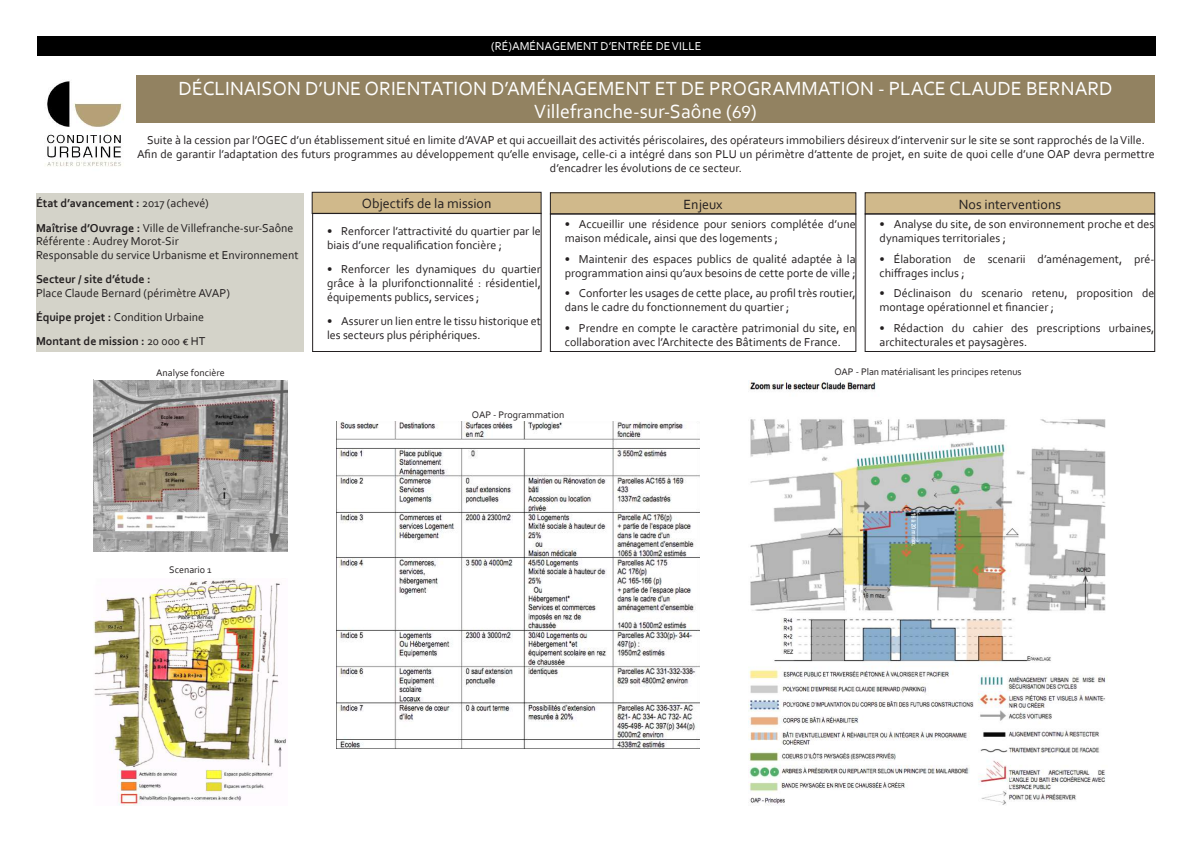
<style>
.page{position:relative;width:1191px;height:842px;background:#fff}
.page>*{position:absolute;margin:0;border:0;box-sizing:border-box;transform-origin:0 0}
.t1{font:20px/23px "Corbel";color:#fff;text-align:center}
.t2{font:14px "Corbel";color:#231f20}
.t3{font:12px/13.8px "Corbel";color:#231f20}
.t4{font:12px "Corbel";color:#fff}
.t5{font:700 12px "Corbel";color:#231f20}
.t6{font:10px "Corbel";color:#231f20}
.s1{font-family:"Avenir";font-size:17px}
.s2{font-weight:700}
</style>
<div class="page">
<div style="left:37px;top:36px;width:1118px;height:19px;background:#000"></div>
<img style="left:47px;top:81px;width:75px;height:86px">
<div style="left:136px;top:75px;width:1019px;height:48px;background:#928261"></div>
<div style="left:312px;top:192px;width:229px;height:22px;background:#d0b98b"></div>
<div style="left:312px;top:192px;width:229px;height:22px;border:1px solid #231f20"></div>
<div style="left:312px;top:213px;width:229px;height:139px;border:1px solid #231f20"></div>
<div style="left:550px;top:193px;width:306px;height:21px;background:#d0b98b"></div>
<div style="left:550px;top:193px;width:306px;height:21px;border:1px solid #231f20"></div>
<div style="left:550px;top:214px;width:306px;height:138px;border:1px solid #231f20"></div>
<div style="left:36px;top:193px;width:267px;height:158px;background:#d4d3c9"></div>
<div style="left:865px;top:193px;width:289px;height:21px;background:#d0b98b"></div>
<div style="left:865px;top:193px;width:290px;height:21px;border:1px solid #231f20"></div>
<div style="left:865px;top:214px;width:290px;height:138px;border:1px solid #231f20"></div>
<img style="left:748px;top:380px;width:358px;height:425px">
<img style="left:336px;top:421px;width:364px;height:328px">
<img style="left:94px;top:380px;width:194px;height:171px">
<img style="left:93px;top:578px;width:193px;height:228px">
<p class="t4" style="left:491px;top:39px;width:212px">(RÉ)AMÉNAGEMENT D’ENTRÉE DE VILLE</p>
<h1 class="t1" style="left:178px;top:76px;width:935px">DÉCLINAISON D’UNE ORIENTATION D’AMÉNAGEMENT ET DE PROGRAMMATION - PLACE CLAUDE BERNARD<br>Villefranche-sur-Saône (<span class="s1">69</span>)</h1>
<p class="t3" style="left:137px;top:133px;width:1019px;text-align:center">Suite à la cession par l’OGEC d’un établissement situé en limite d’AVAP et qui accueillait des activités périscolaires, des opérateurs immobiliers désireux d’intervenir sur le site se sont rapprochés de la Ville.<br>Afin de garantir l’adaptation des futurs programmes au développement qu’elle envisage, celle-ci a intégré dans son PLU un périmètre d’attente de projet, en suite de quoi celle d’une OAP devra permettre d’encadrer les évolutions de ce secteur.</p>
<p class="t2" style="left:362px;top:195px;width:131px">Objectifs de la mission</p>
<p class="t3" style="left:327px;top:224px;width:215px">• Renforcer l’attractivité du quartier par le biais d’une requalification foncière ;</p>
<p class="t3" style="left:327px;top:262px;width:215px;text-align:justify">• Renforcer les dynamiques du quartier grâce à la plurifonctionnalité : résidentiel, équipements publics, services ;</p>
<p class="t3" style="left:327px;top:314px;width:215px">• Assurer un lien entre le tissu historique et les secteurs plus périphériques.</p>
<p class="t3" style="left:36px;top:191px;width:259px;line-height:24.2px"><span class="s2">État d’avancement :</span> 2017 (achevé)<br><span class="s2">Maîtrise d’Ouvrage :</span> Ville de Villefranche-sur-Saône</p>
<p class="t3" style="left:36px;top:234px;width:264px">Référente : Audrey Morot-Sir<br>Responsable du service Urbanisme et Environnement</p>
<p class="t5" style="left:36px;top:272px;width:116px">Secteur / site d’étude :</p>
<p class="t3" style="left:36px;top:281px;width:195px;line-height:24.1px">Place Claude Bernard (périmètre AVAP)<br><span class="s2">Équipe projet :</span> Condition Urbaine<br><span class="s2">Montant de mission :</span> 20 000 € HT</p>
<p class="t2" style="left:683px;top:195px;width:41px">Enjeux</p>
<p class="t3" style="left:565px;top:217px;width:292px">• Accueillir une résidence pour seniors complétée d’une maison médicale, ainsi que des logements ;</p>
<p class="t3" style="left:565px;top:252px;width:292px">• Maintenir des espaces publics de qualité adaptée à la programmation ainsi qu’aux besoins de cette porte de ville ;</p>
<p class="t3" style="left:565px;top:286px;width:292px">• Conforter les usages de cette place, au profil très routier, dans le cadre du fonctionnement du quartier ;</p>
<p class="t3" style="left:565px;top:321px;width:292px">• Prendre en compte le caractère patrimonial du site, en collaboration avec l’Architecte des Bâtiments de France.</p>
<p class="t2" style="left:958px;top:195px;width:104px">Nos interventions</p>
<p class="t3" style="left:879px;top:217px;width:276px">• Analyse du site, de son environnement proche et des dynamiques territoriales ;</p>
<p class="t3" style="left:879px;top:252px;width:276px">• Élaboration de scenarii d’aménagement, pré&shy;chiffrages inclus ;</p>
<p class="t3" style="left:879px;top:286px;width:276px">• Déclinaison du scenario retenu, proposition de montage opérationnel et financier ;</p>
<p class="t3" style="left:879px;top:321px;width:276px">• Rédaction du cahier des prescriptions urbaines, architecturales et paysagères.</p>
<p class="t6" style="left:156px;top:367px;width:70px">Analyse foncière</p>
<p class="t6" style="left:834px;top:365px;width:189px">OAP - Plan matérialisant les principes retenus</p>
<p class="t6" style="left:472px;top:408px;width:94px">OAP - Programmation</p>
<p class="t6" style="left:169px;top:564px;width:44px">Scenario 1</p>
</div>
